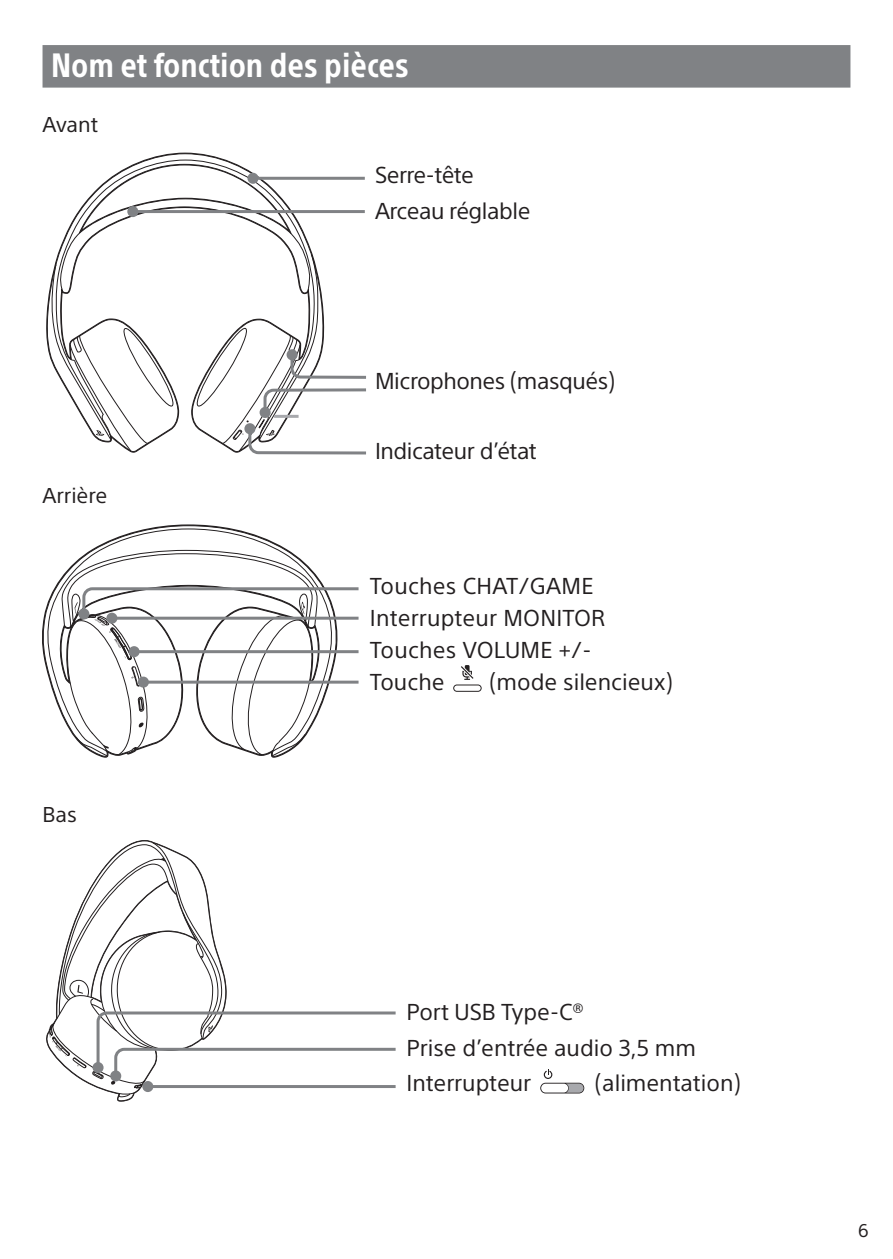
<style>
.page{position:relative;width:893px;height:1259px;background:#fff}
.page>*{position:absolute;margin:0;border:0;box-sizing:border-box;transform-origin:0 0}
.t1{font:700 condensed 33px "SST";color:#fff}
.t2{font:22.5px/32.1px "SST";color:#231f20}
.t3{font:22.5px/35.7px "SST";letter-spacing:-.02em;color:#231f20}
.t4{font:22.5px "SST";letter-spacing:-.025em;color:#231f20}
.t5{font:21px "SST";color:#231f20}
.t6{font:18px "SST";color:#231f20}
</style>
<div class="page">
<div style="left:43px;top:45px;width:807px;height:43px;background:#808285"></div>
<svg style="left:46px;top:153px;width:190px;height:207px"></svg>
<svg style="left:51px;top:164px;width:315px;height:291px"></svg>
<svg style="left:46px;top:528px;width:240px;height:178px"></svg>
<svg style="left:58px;top:549px;width:301px;height:208px"></svg>
<div style="left:106px;top:612px;width:11px;height:12px;background:#808285;border-radius:50%"></div>
<hr style="left:112px;top:616px;width:247px;height:3px;background:#808285">
<div style="left:129px;top:646px;width:11px;height:11px;background:#808285;border-radius:50%"></div>
<hr style="left:134px;top:650px;width:225px;height:3px;background:#808285">
<div style="left:138px;top:676px;width:11px;height:11px;background:#808285;border-radius:50%"></div>
<hr style="left:143px;top:680px;width:216px;height:3px;background:#808285">
<svg style="left:453px;top:684px;width:29px;height:8px"></svg>
<svg style="left:461px;top:665px;width:12px;height:15px"></svg>
<svg style="left:46px;top:840px;width:350px;height:261px"></svg>
<svg style="left:540px;top:1069px;width:44px;height:24px"></svg>
<hr style="left:274px;top:415px;width:25px;height:3px;background:#a8a9ad">
<h1 class="t1" style="left:51px;top:45px;width:359px">Nom et fonction des pièces</h1>
<p class="t5" style="left:43px;top:112px;width:57px">Avant</p>
<p class="t3" style="left:375px;top:157px;width:157px">Serre-tête<br>Arceau réglable</p>
<p class="t3" style="left:375px;top:363px;width:241px">Microphones (masqués)</p>
<p class="t5" style="left:43px;top:483px;width:66px">Arrière</p>
<p class="t5" style="left:43px;top:802px;width:36px">Bas</p>
<p class="t4" style="left:375px;top:437px;width:163px">Indicateur d’état</p>
<p class="t2" style="left:370px;top:569px;width:237px">Touches CHAT/GAME<br>Interrupteur MONITOR<br>Touches VOLUME +/-<br>Touche</p>
<p class="t2" style="left:490px;top:666px;width:184px">(mode silencieux)</p>
<p class="t2" style="left:406px;top:993px;width:291px;line-height:36.6px">Port USB Type-C®<br>Prise d’entrée audio 3,5 mm</p>
<p class="t2" style="left:406px;top:1066px;width:126px">Interrupteur</p>
<p class="t2" style="left:595px;top:1066px;width:147px">(alimentation)</p>
<p class="t6" style="left:858px;top:1219px;width:12px">6</p>
</div>
